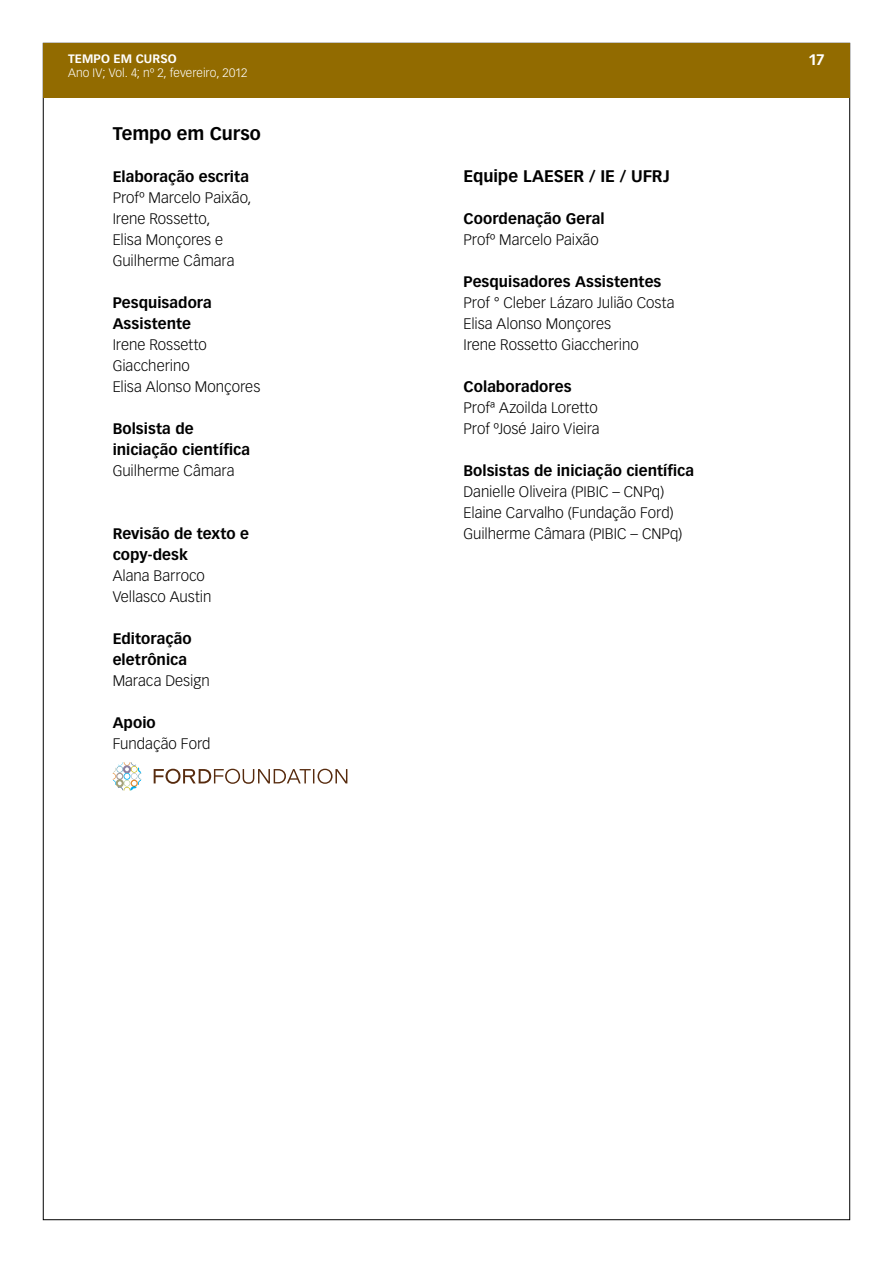
<style>
.page{position:relative;width:893px;height:1263px;background:#fff}
.page>*{position:absolute;margin:0;border:0;box-sizing:border-box;transform-origin:0 0}
.t1{font:700 18px "Vectora LT Std";letter-spacing:-.005em;color:#000}
.t2{font:700 16.5px "Vectora LT Std";letter-spacing:-.005em;color:#000}
.t3{font:300 15px/21px "Vectora LT Std";color:#000}
.t4{font:700 15px/21px "Vectora LT Std";letter-spacing:.005em;color:#000}
.t5{font:700 15px "Vectora LT Std";color:#fff}
.t6{font:300 12px "Vectora LT Std";letter-spacing:.005em;color:#fff}
.t7{font:700 12px "Vectora LT Std";letter-spacing:.01em;color:#fff}
</style>
<div class="page">
<div style="left:43px;top:43px;width:806px;height:55px;background:#926b00"></div>
<svg style="left:154px;top:769px;width:193px;height:15px"></svg>
<svg style="left:113px;top:762px;width:28px;height:29px"></svg>
<p class="t7" style="left:68px;top:51px;width:110px">TEMPO EM CURSO</p>
<p class="t5" style="left:808px;top:51px;width:18px">17</p>
<p class="t6" style="left:68px;top:66px;width:181px">Ano IV; Vol. 4; nº 2, fevereiro, 2012</p>
<p class="t1" style="left:113px;top:122px;width:149px">Tempo em Curso</p>
<p class="t4" style="left:113px;top:166px;width:138px">Elaboração escrita</p>
<p class="t3" style="left:113px;top:187px;width:140px">Profº Marcelo Paixão,<br>Irene Rossetto,<br>Elisa Monçores e<br>Guilherme Câmara</p>
<p class="t4" style="left:113px;top:292px;width:101px">Pesquisadora<br>Assistente</p>
<p class="t3" style="left:113px;top:334px;width:149px">Irene Rossetto<br>Giaccherino<br>Elisa Alonso Monçores</p>
<p class="t4" style="left:113px;top:418px;width:139px">Bolsista de iniciação científica</p>
<p class="t3" style="left:113px;top:460px;width:123px">Guilherme Câmara</p>
<p class="t4" style="left:113px;top:523px;width:138px">Revisão de texto e copy-desk</p>
<p class="t3" style="left:113px;top:565px;width:100px">Alana Barroco<br>Vellasco Austin</p>
<p class="t4" style="left:113px;top:628px;width:80px">Editoração eletrônica</p>
<p class="t3" style="left:113px;top:670px;width:99px">Maraca Design</p>
<p class="t4" style="left:113px;top:712px;width:45px">Apoio</p>
<p class="t3" style="left:113px;top:733px;width:99px">Fundação Ford</p>
<p class="t2" style="left:463px;top:166px;width:208px">Equipe LAESER / IE / UFRJ</p>
<p class="t4" style="left:463px;top:208px;width:143px">Coordenação Geral</p>
<p class="t3" style="left:463px;top:229px;width:137px">Profº Marcelo Paixão</p>
<p class="t4" style="left:463px;top:271px;width:199px">Pesquisadores Assistentes</p>
<p class="t3" style="left:463px;top:292px;width:213px">Prof ° Cleber Lázaro Julião Costa<br>Elisa Alonso Monçores<br>Irene Rossetto Giaccherino</p>
<p class="t4" style="left:463px;top:376px;width:109px">Colaboradores</p>
<p class="t3" style="left:463px;top:397px;width:138px">Profª Azoilda Loretto<br>Prof ºJosé Jairo Vieira</p>
<p class="t4" style="left:463px;top:460px;width:232px">Bolsistas de iniciação científica</p>
<p class="t3" style="left:463px;top:481px;width:220px">Danielle Oliveira (PIBIC – CNPq)<br>Elaine Carvalho (Fundação Ford)<br>Guilherme Câmara (PIBIC – CNPq)</p>
</div>
